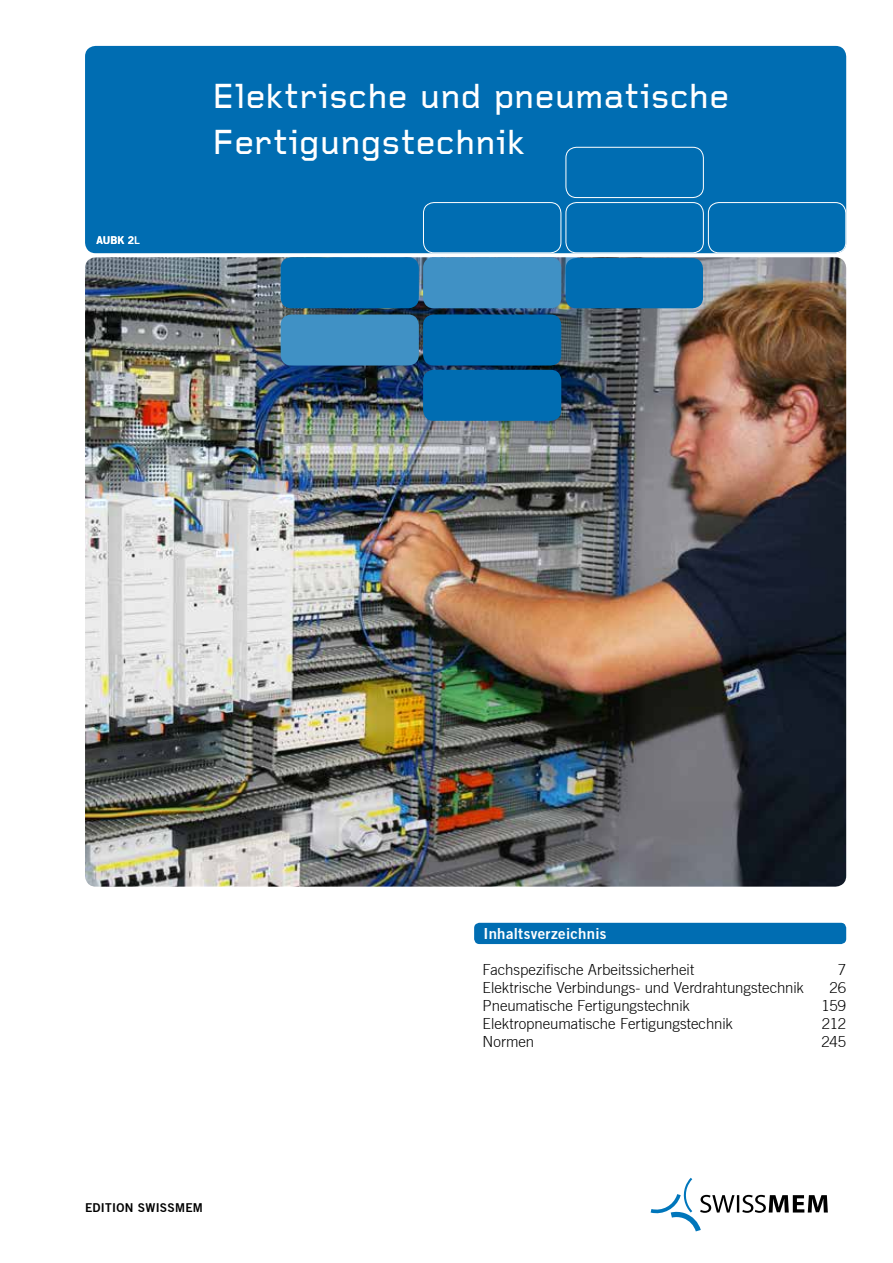
<style>
.page{position:relative;width:893px;height:1263px;background:#fff}
.page>*{position:absolute;margin:0;border:0;box-sizing:border-box;transform-origin:0 0}
.t1{font:500 36px/45.2px "Foundry Gridnik";letter-spacing:-.005em;color:#fff}
.t2{font:300 15px "Trade Gothic";color:#000}
.t3{font:15px "Trade Gothic Bold Two";letter-spacing:.02em;color:#fff}
.t4{font:12px "Trade Gothic Bold Two";letter-spacing:.02em;color:#000}
.t5{font:10.5px "Trade Gothic Bold Two";letter-spacing:.005em;color:#fff}
</style>
<div class="page">
<img style="left:85px;top:257px;width:761px;height:630px">
<svg style="left:651px;top:1178px;width:177px;height:53px"></svg>
<div style="left:85px;top:46px;width:761px;height:207px;background:#006db2;border-radius:11px"></div>
<div style="left:423px;top:257px;width:138px;height:51px;background:#4091c5;border-radius:11px"></div>
<div style="left:281px;top:257px;width:138px;height:51px;background:#006db2;border-radius:11px"></div>
<div style="left:708px;top:202px;width:138px;height:51px;border:1px solid #fff;border-radius:11px"></div>
<div style="left:566px;top:202px;width:138px;height:51px;border:1px solid #fff;border-radius:11px"></div>
<div style="left:566px;top:147px;width:138px;height:51px;border:1px solid #fff;border-radius:11px"></div>
<div style="left:423px;top:370px;width:138px;height:51px;background:#006db2;border-radius:11px"></div>
<div style="left:281px;top:314px;width:138px;height:51px;background:#4091c5;border-radius:11px"></div>
<div style="left:566px;top:258px;width:137px;height:50px;background:#006db2;border-radius:11px"></div>
<div style="left:423px;top:314px;width:138px;height:51px;background:#006db2;border-radius:11px"></div>
<div style="left:423px;top:202px;width:138px;height:51px;border:1px solid #fff;border-radius:11px"></div>
<div style="left:474px;top:923px;width:372px;height:21px;background:#006db2;border-radius:5px"></div>
<p class="t5" style="left:96px;top:234px;width:45px">AUBK 2L</p>
<h1 class="t1" style="left:212px;top:76px;width:519px">Elektrische und pneumatische<br>Fertigungstechnik</h1>
<p class="t4" style="left:85px;top:1200px;width:119px">EDITION SWISSMEM</p>
<p class="t3" style="left:484px;top:924px;width:124px">Inhaltsverzeichnis</p>
<p class="t2" style="left:483px;top:961px;width:213px">Fachspezifische Arbeitssicherheit</p>
<p class="t2" style="left:838px;top:961px;width:10px">7</p>
<p class="t2" style="left:483px;top:979px;width:323px">Elektrische Verbindungs- und Verdrahtungstechnik</p>
<p class="t2" style="left:829px;top:979px;width:18px">26</p>
<p class="t2" style="left:483px;top:997px;width:209px">Pneumatische Fertigungstechnik</p>
<p class="t2" style="left:821px;top:997px;width:26px">159</p>
<p class="t2" style="left:483px;top:1015px;width:252px">Elektropneumatische Fertigungstechnik</p>
<p class="t2" style="left:822px;top:1015px;width:26px">212</p>
<p class="t2" style="left:483px;top:1033px;width:53px">Normen</p>
<p class="t2" style="left:821px;top:1033px;width:26px">245</p>
</div>
